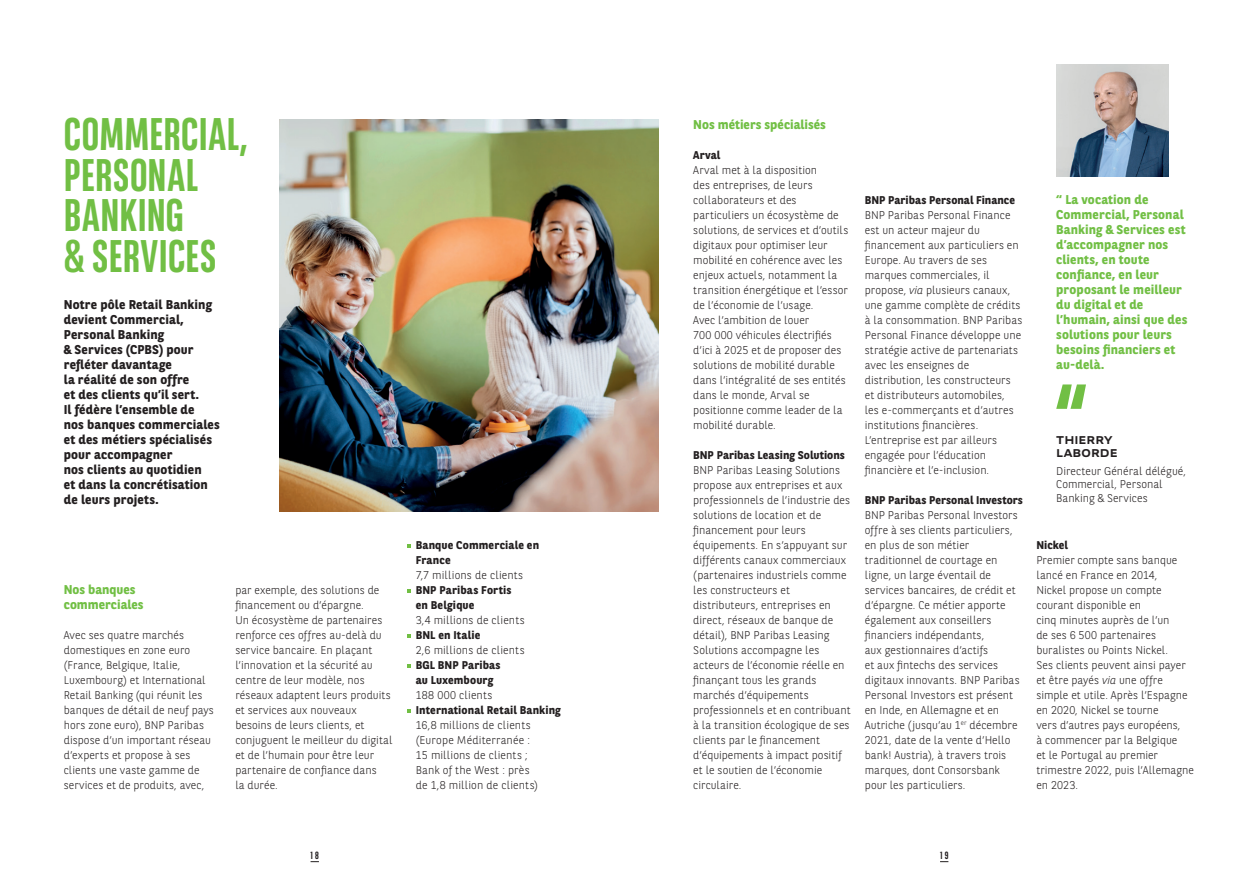
<style>
.page{position:relative;width:1259px;height:893px;background:#fff}
.page>*{position:absolute;margin:0;border:0;box-sizing:border-box;transform-origin:0 0}
.BNP_TITRE_BOLD_50-60{font:700 45.6px "BNPP Sans Condensed";letter-spacing:.005em;color:#71bf44}
.BNP_TXT_LIGHT_8_11_F{font:700 12.75px/15px "BNPP Sans";letter-spacing:.015em;color:#231f20}
.BNP_TXT_LIGHT_8_11_F-2{font:700 12.75px/15px "BNPP Sans";letter-spacing:.01em;color:#71bf44}
.BNP_TXT_LIGHT_8_11_F-3{font:300 11.25px/15px "BNPP Sans";letter-spacing:.005em;color:#231f20}
.BNP_TXT_LIGHT_8_11_F-4{font:700 11.25px/15px "BNPP Sans";letter-spacing:.015em;color:#231f20}
.BNP_TEXT_LIGHT_FG_7{font:300 11.25px/13.5px "BNPP Sans";letter-spacing:.005em;color:#231f20}
.BNP_TEXT_EXP_BOLD_8{font:700 11.25px/13.5px "BNPP Expanded Sans";letter-spacing:.01em;color:#231f20}
.t1{font:700 10.5px "BNPP Sans Condensed";color:#231f20}
.s1{font-weight:300}
.s2{font-weight:700}
.s3{font-style:italic}
</style>
<div class="page">
<svg style="left:407px;top:544px;width:3px;height:4px"></svg>
<svg style="left:407px;top:589px;width:3px;height:4px"></svg>
<svg style="left:407px;top:634px;width:3px;height:4px"></svg>
<svg style="left:407px;top:664px;width:3px;height:4px"></svg>
<svg style="left:407px;top:709px;width:3px;height:4px"></svg>
<img style="left:279px;top:119px;width:379px;height:392px">
<img style="left:1056px;top:64px;width:112px;height:113px">
<svg style="left:1056px;top:384px;width:30px;height:25px"></svg>
<p class="BNP_TITRE_BOLD_50-60" style="left:64px;top:107px;width:185px">COMMERCIAL,</p>
<p class="BNP_TITRE_BOLD_50-60" style="left:64px;top:148px;width:136px">PERSONAL</p>
<p class="BNP_TITRE_BOLD_50-60" style="left:64px;top:189px;width:122px">BANKING</p>
<p class="BNP_TITRE_BOLD_50-60" style="left:64px;top:230px;width:154px">&amp; SERVICES</p>
<p class="BNP_TXT_LIGHT_8_11_F" style="left:64px;top:297px;width:150px">Notre pôle Retail Banking devient Commercial,<br>Personal Banking<br>&amp; Services (CPBS) pour refléter davantage<br>la réalité de son offre<br>et des clients qu’il sert.</p>
<p class="BNP_TXT_LIGHT_8_11_F" style="left:64px;top:402px;width:157px">Il fédère l’ensemble de<br>nos banques commerciales et des métiers spécialisés pour accompagner<br>nos clients au quotidien<br>et dans la concrétisation de leurs projets.</p>
<p class="BNP_TXT_LIGHT_8_11_F-2" style="left:64px;top:582px;width:81px">Nos banques commerciales</p>
<p class="BNP_TXT_LIGHT_8_11_F-3" style="left:64px;top:627px;width:152px">Avec ses quatre marchés domestiques en zone euro (France, Belgique, Italie,<br>Luxembourg) et International<br>Retail Banking (qui réunit les banques de détail de neuf pays hors zone euro), BNP Paribas dispose d’un important réseau d’experts et propose à ses clients une vaste gamme de services et de produits, avec,</p>
<p class="BNP_TXT_LIGHT_8_11_F-3" style="left:235px;top:582px;width:159px">par exemple, des solutions de financement ou d’épargne.<br>Un écosystème de partenaires renforce ces offres au-delà du service bancaire. En plaçant l’innovation et la sécurité au centre de leur modèle, nos réseaux adaptent leurs produits et services aux nouveaux besoins de leurs clients, et conjuguent le meilleur du digital et de l’humain pour être leur partenaire de confiance dans<br>la durée.</p>
<p class="BNP_TXT_LIGHT_8_11_F-4" style="left:416px;top:537px;width:125px">Banque Commerciale en<br>France<br><span class="s1">7,7 millions de clients</span></p>
<p class="BNP_TXT_LIGHT_8_11_F-4" style="left:416px;top:582px;width:111px">BNP Paribas Fortis en Belgique<br><span class="s1">3,4 millions de clients</span></p>
<p class="BNP_TXT_LIGHT_8_11_F-3" style="left:416px;top:627px;width:110px"><span class="s2">BNL en Italie<br></span>2,6 millions de clients</p>
<p class="BNP_TXT_LIGHT_8_11_F-4" style="left:416px;top:657px;width:86px">BGL BNP Paribas au Luxembourg<br><span class="s1">188 000 clients</span></p>
<p class="BNP_TXT_LIGHT_8_11_F-3" style="left:416px;top:702px;width:147px"><span class="s2">International Retail Banking<br></span>16,8 millions de clients (Europe Méditerranée :<br>15 millions de clients ;<br>Bank of the West : près<br>de 1,8 million de clients)</p>
<p class="BNP_TXT_LIGHT_8_11_F-2" style="left:693px;top:116px;width:134px">Nos métiers spécialisés</p>
<p class="BNP_TXT_LIGHT_8_11_F-4" style="left:693px;top:147px;width:28px">Arval</p>
<p class="BNP_TXT_LIGHT_8_11_F-3" style="left:693px;top:162px;width:157px">Arval met à la disposition<br>des entreprises, de leurs collaborateurs et des particuliers un écosystème de solutions, de services et d’outils digitaux pour optimiser leur mobilité en cohérence avec les enjeux actuels, notamment la transition énergétique et l’essor de l’économie de l’usage.<br>Avec l’ambition de louer<br>700 000 véhicules électrifiés d’ici à 2025 et de proposer des solutions de mobilité durable dans l’intégralité de ses entités dans le monde, Arval se positionne comme leader de la mobilité durable.</p>
<p class="BNP_TXT_LIGHT_8_11_F-3" style="left:693px;top:447px;width:159px"><span class="s2">BNP Paribas Leasing Solutions<br></span>BNP Paribas Leasing Solutions propose aux entreprises et aux professionnels de l’industrie des solutions de location et de financement pour leurs équipements. En s’appuyant sur différents canaux commerciaux (partenaires industriels comme les constructeurs et distributeurs, entreprises en direct, réseaux de banque de détail), BNP Paribas Leasing<br>Solutions accompagne les acteurs de l’économie réelle en finançant tous les grands marchés d’équipements professionnels et en contribuant à la transition écologique de ses clients par le financement d’équipements à impact positif et le soutien de l’économie circulaire.</p>
<p class="BNP_TXT_LIGHT_8_11_F-4" style="left:865px;top:192px;width:152px">BNP Paribas Personal Finance</p>
<p class="BNP_TXT_LIGHT_8_11_F-3" style="left:865px;top:207px;width:159px">BNP Paribas Personal Finance est un acteur majeur du financement aux particuliers en<br>Europe. Au travers de ses marques commerciales, il propose, <span class="s3">via</span> plusieurs canaux, une gamme complète de crédits à la consommation. BNP Paribas<br>Personal Finance développe une stratégie active de partenariats avec les enseignes de distribution, les constructeurs et distributeurs automobiles,<br>les e-commerçants et d’autres institutions financières.<br>L’entreprise est par ailleurs engagée pour l’éducation financière et l’e-inclusion.</p>
<p class="BNP_TXT_LIGHT_8_11_F-4" style="left:865px;top:492px;width:160px">BNP Paribas Personal Investors</p>
<p class="BNP_TXT_LIGHT_8_11_F-3" style="left:865px;top:507px;width:156px">BNP Paribas Personal Investors offre à ses clients particuliers, en plus de son métier traditionnel de courtage en ligne, un large éventail de services bancaires, de crédit et d’épargne. Ce métier apporte également aux conseillers financiers indépendants,<br>aux gestionnaires d’actifs<br>et aux fintechs des services digitaux innovants. BNP Paribas<br>Personal Investors est présent en Inde, en Allemagne et en<br>Autriche (jusqu’au 1<sup>er</sup> décembre<br>2021, date de la vente d’Hello bank! Austria), à travers trois marques, dont Consorsbank pour les particuliers.</p>
<p class="BNP_TXT_LIGHT_8_11_F-2" style="left:1056px;top:192px;width:133px">“ La vocation de<br>Commercial, Personal<br>Banking &amp; Services est d’accompagner nos clients, en toute confiance, en leur proposant le meilleur du digital et de l’humain, ainsi que des solutions pour leurs besoins financiers et au-delà.</p>
<p class="BNP_TEXT_EXP_BOLD_8" style="left:1056px;top:433px;width:63px">THIERRY<br>LABORDE</p>
<p class="BNP_TEXT_LIGHT_FG_7" style="left:1056px;top:464px;width:131px">Directeur Général délégué,<br>Commercial, Personal<br>Banking &amp; Services</p>
<p class="BNP_TXT_LIGHT_8_11_F-4" style="left:1036px;top:537px;width:33px">Nickel</p>
<p class="BNP_TXT_LIGHT_8_11_F-3" style="left:1036px;top:552px;width:159px">Premier compte sans banque lancé en France en 2014,<br>Nickel propose un compte courant disponible en<br>cinq minutes auprès de l’un<br>de ses 6 500 partenaires buralistes ou Points Nickel.<br>Ses clients peuvent ainsi payer et être payés <span class="s3">via</span> une offre simple et utile. Après l’Espagne en 2020, Nickel se tourne<br>vers d’autres pays européens,<br>à commencer par la Belgique<br>et le Portugal au premier trimestre 2022, puis l’Allemagne en 2023.</p>
<p class="t1" style="left:310px;top:849px;width:10px">18</p>
<p class="t1" style="left:940px;top:849px;width:10px">19</p>
</div>
